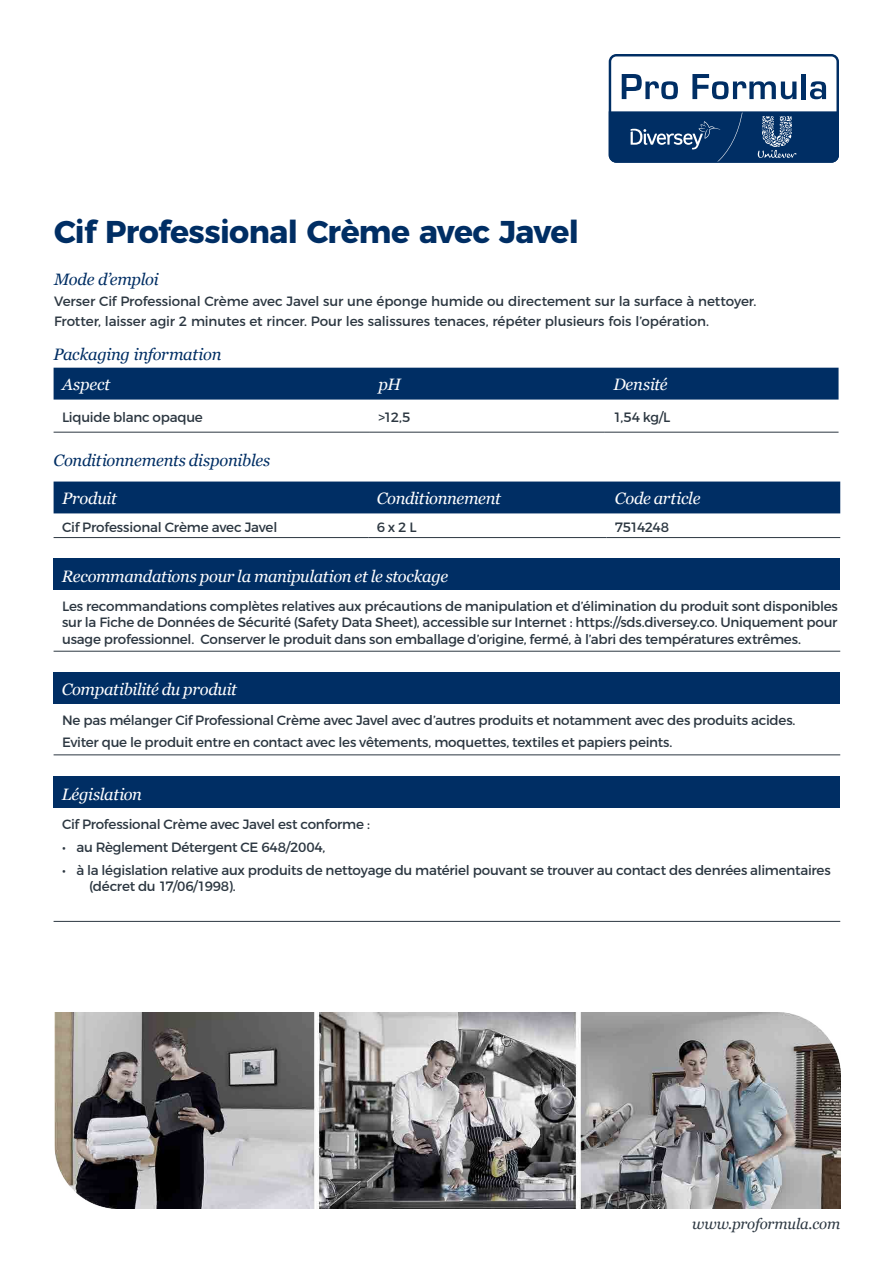
<style>
.page{position:relative;width:893px;height:1263px;background:#fff}
.page>*{position:absolute;margin:0;border:0;box-sizing:border-box;transform-origin:0 0}
.Product_Subhead{font:700 31.5px "Montserrat";letter-spacing:-.02em;color:#002e64}
.Table_Heads_Bold_Whi{font:italic 16.5px "Georgia";letter-spacing:-.02em;color:#fff}
.Subheads_Blue{font:italic 16.5px "Georgia";letter-spacing:-.015em;color:#002e64}
.t1{font:italic 15px "Georgia";letter-spacing:-.01em;color:#2c3741}
.Table_Text_Black{font:13.5px/16.5px "Montserrat";letter-spacing:-.02em;color:#2c3741;text-align:justify}
.Text_Regular_No_Bull{font:13.5px "Montserrat";letter-spacing:-.005em;color:#2c3741}
.Table_Text_Black-2{font:13.5px "Montserrat";letter-spacing:-.045em;color:#2c3741}
</style>
<div class="page">
<svg style="left:609px;top:54px;width:230px;height:109px"></svg>
<img style="left:54px;top:1012px;width:786px;height:197px">
<div style="left:54px;top:558px;width:786px;height:32px;background:#002e64"></div>
<hr style="left:54px;top:651px;width:786px;height:1px;background:#2c3741">
<div style="left:54px;top:672px;width:786px;height:32px;background:#002e64"></div>
<hr style="left:54px;top:754px;width:786px;height:1px;background:#2c3741">
<div style="left:54px;top:776px;width:786px;height:32px;background:#002e64"></div>
<hr style="left:54px;top:921px;width:786px;height:1px;background:#2c3741">
<div style="left:54px;top:481px;width:786px;height:32px;background:#002e64"></div>
<hr style="left:54px;top:537px;width:314px;height:1px;background:#2c3741">
<hr style="left:368px;top:537px;width:238px;height:1px;background:#2c3741">
<hr style="left:606px;top:537px;width:234px;height:1px;background:#2c3741">
<div style="left:54px;top:368px;width:784px;height:32px;background:#002e64"></div>
<hr style="left:54px;top:432px;width:316px;height:1px;background:#2c3741">
<hr style="left:370px;top:432px;width:235px;height:1px;background:#2c3741">
<hr style="left:605px;top:432px;width:233px;height:1px;background:#2c3741">
<p class="Product_Subhead" style="left:54px;top:206px;width:526px">Cif Professional Crème avec Javel</p>
<p class="Subheads_Blue" style="left:54px;top:269px;width:106px">Mode d’emploi</p>
<p class="Text_Regular_No_Bull" style="left:54px;top:290px;width:704px">Verser Cif Professional Crème avec Javel sur une éponge humide ou directement sur la surface à nettoyer.</p>
<p class="Text_Regular_No_Bull" style="left:54px;top:310px;width:657px">Frotter, laisser agir 2 minutes et rincer. Pour les salissures tenaces, répéter plusieurs fois l’opération.</p>
<p class="Subheads_Blue" style="left:54px;top:344px;width:169px">Packaging information</p>
<p class="Table_Heads_Bold_Whi" style="left:62px;top:374px;width:49px">Aspect</p>
<p class="Table_Heads_Bold_Whi" style="left:378px;top:374px;width:24px">pH</p>
<p class="Table_Heads_Bold_Whi" style="left:613px;top:374px;width:56px">Densité</p>
<p class="Table_Text_Black" style="left:62px;top:408px;width:142px">Liquide blanc opaque</p>
<p class="Table_Text_Black" style="left:378px;top:408px;width:34px">&gt;12,5</p>
<p class="Table_Text_Black" style="left:613px;top:408px;width:58px">1,54 kg/L</p>
<p class="Subheads_Blue" style="left:54px;top:450px;width:218px">Conditionnements disponibles</p>
<p class="Table_Heads_Bold_Whi" style="left:62px;top:488px;width:56px">Produit</p>
<p class="Table_Heads_Bold_Whi" style="left:377px;top:488px;width:126px">Conditionnement</p>
<p class="Table_Heads_Bold_Whi" style="left:615px;top:488px;width:87px">Code article</p>
<p class="Table_Text_Black" style="left:62px;top:518px;width:217px">Cif Professional Crème avec Javel</p>
<p class="Table_Text_Black" style="left:377px;top:518px;width:41px">6 x 2 L</p>
<p class="Table_Text_Black-2" style="left:615px;top:516px;width:56px">7514248</p>
<p class="Table_Heads_Bold_Whi" style="left:62px;top:565px;width:388px">Recommandations pour la manipulation et le stockage</p>
<p class="Table_Text_Black" style="left:62px;top:597px;width:777px">Les recommandations complètes relatives aux précautions de manipulation et d’élimination du produit sont disponibles sur la Fiche de Données de Sécurité (Safety Data Sheet), accessible sur Internet : https://sds.diversey.co. Uniquement pour usage professionnel. Conserver le produit dans son emballage d’origine, fermé, à l’abri des températures extrêmes.</p>
<p class="Table_Heads_Bold_Whi" style="left:62px;top:679px;width:177px">Compatibilité du produit</p>
<p class="Table_Text_Black" style="left:62px;top:710px;width:735px">Ne pas mélanger Cif Professional Crème avec Javel avec d’autres produits et notamment avec des produits acides.</p>
<p class="Table_Text_Black" style="left:62px;top:733px;width:612px">Eviter que le produit entre en contact avec les vêtements, moquettes, textiles et papiers peints.</p>
<p class="Table_Heads_Bold_Whi" style="left:62px;top:783px;width:82px">Législation</p>
<p class="Table_Text_Black" style="left:62px;top:814px;width:309px">Cif Professional Crème avec Javel est conforme :</p>
<p class="Table_Text_Black" style="left:62px;top:837px;width:265px">• au Règlement Détergent CE 648/2004,</p>
<p class="Table_Text_Black" style="left:89px;top:860px;width:743px;text-indent:-27px">• à la législation relative aux produits de nettoyage du matériel pouvant se trouver au contact des denrées alimentaires (décret du 17/06/1998).</p>
<p class="t1" style="left:692px;top:1215px;width:150px">www.proformula.com</p>
</div>
